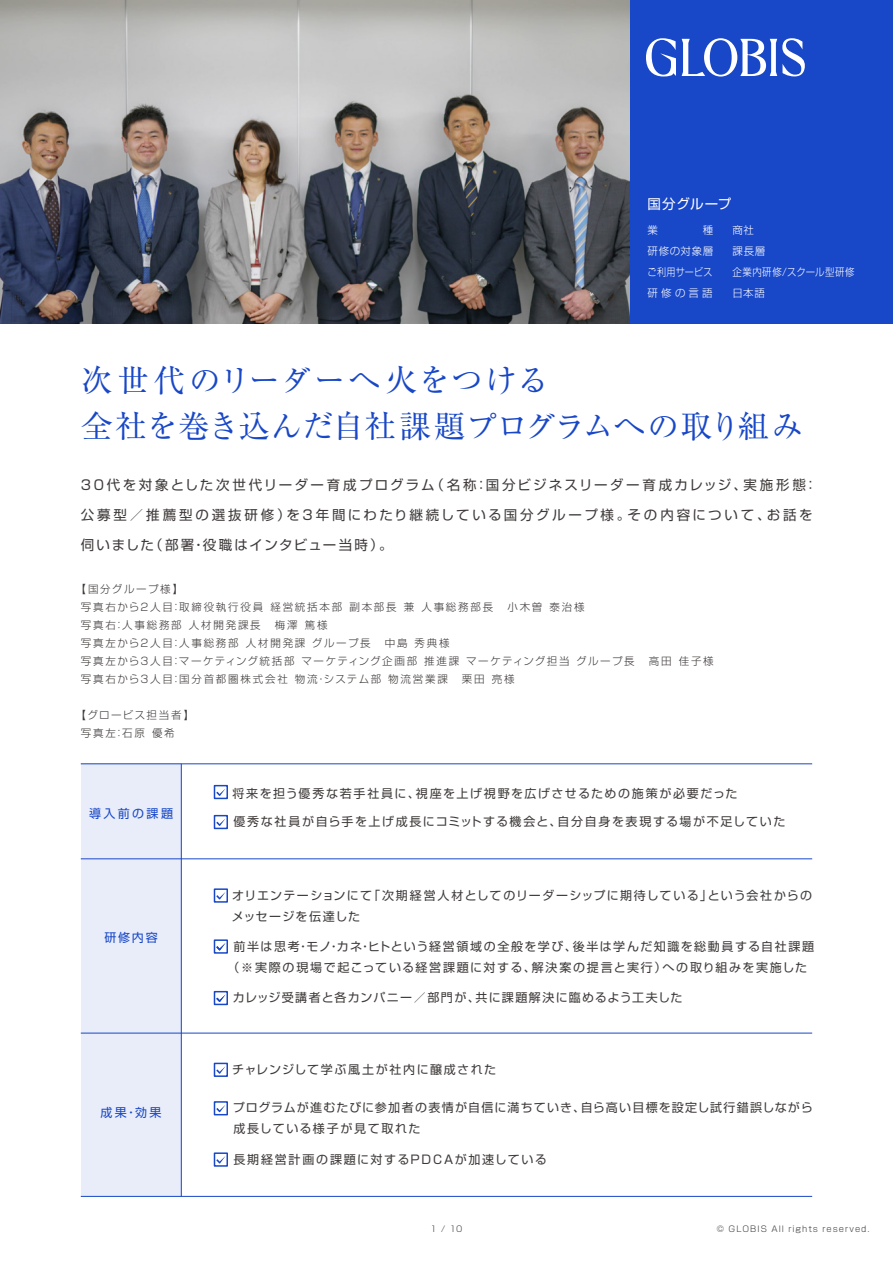
<style>
.page{position:relative;width:893px;height:1263px;background:#fff}
.page>*{position:absolute;margin:0;border:0;box-sizing:border-box;transform-origin:0 0}
.t1{font:31.5px/46.5px "Ryumin Pro";letter-spacing:.02em;color:#1847c7}
.t2{font:13.5px "Shin Go Pro";letter-spacing:.18em;color:#3e3a39}
.t3{font:13.5px "Shin Go Pro";letter-spacing:.205em;color:#3e3a39}
.t4{font:13.5px "Shin Go Pro";letter-spacing:.115em;color:#3e3a39}
.t5{font:13.5px "Shin Go Pro";letter-spacing:.065em;color:#fff}
.t6{font:12px/21px "Shin Go Pro";letter-spacing:.115em;color:#3e3a39}
.t7{font:12px "Shin Go Pro";letter-spacing:.09em;color:#3e3a39}
.t8{font:12px "Shin Go Pro";letter-spacing:.15em;color:#3e3a39}
.t9{font:12px "Shin Go Pro";letter-spacing:.2em;color:#1847c7}
.t10{font:300 10.5px/18px "Shin Go Pro";letter-spacing:.17em;color:#3e3a39}
.t11{font:300 10.5px "Shin Go Pro";letter-spacing:.055em;color:#fff}
.t12{font:300 10.5px "Shin Go Pro";letter-spacing:.055em;color:#fff;scale:.9 1}
.t13{font:300 10.5px "Shin Go Pro";letter-spacing:.055em;color:#fff;scale:.86 1}
.t14{font:300 8.25px "Shin Go Pro";letter-spacing:.12em;color:#3e3a39}
</style>
<div class="page">
<div style="left:81px;top:763px;width:100px;height:433px;background:#e8edf9"></div>
<div style="left:621px;top:0;width:272px;height:323px;background:#1847c7"></div>
<svg style="left:646px;top:38px;width:30px;height:38px"></svg>
<svg style="left:682px;top:38px;width:123px;height:39px"></svg>
<svg style="left:214px;top:785px;width:14px;height:14px"></svg>
<svg style="left:216px;top:788px;width:10px;height:8px"></svg>
<svg style="left:214px;top:815px;width:14px;height:14px"></svg>
<svg style="left:216px;top:818px;width:10px;height:8px"></svg>
<div style="left:214px;top:888px;width:14px;height:15px;background:#fff;border:2px solid #1847c7"></div>
<svg style="left:216px;top:892px;width:10px;height:7px"></svg>
<div style="left:214px;top:939px;width:14px;height:15px;background:#fff;border:2px solid #1847c7"></div>
<svg style="left:216px;top:943px;width:10px;height:7px"></svg>
<svg style="left:214px;top:991px;width:14px;height:14px"></svg>
<svg style="left:216px;top:994px;width:10px;height:8px"></svg>
<svg style="left:214px;top:1063px;width:14px;height:14px"></svg>
<svg style="left:216px;top:1066px;width:10px;height:8px"></svg>
<svg style="left:214px;top:1101px;width:14px;height:14px"></svg>
<svg style="left:216px;top:1104px;width:10px;height:8px"></svg>
<div style="left:214px;top:1152px;width:14px;height:15px;background:#fff;border:2px solid #1847c7"></div>
<svg style="left:216px;top:1156px;width:10px;height:7px"></svg>
<hr style="left:81px;top:763px;width:731px;height:1px;background:#1847c7">
<hr style="left:81px;top:858px;width:731px;height:1px;background:#1847c7">
<hr style="left:81px;top:1033px;width:731px;height:1px;background:#1847c7">
<hr style="left:81px;top:1196px;width:731px;height:1px;background:#1847c7">
<hr style="left:181px;top:764px;width:1px;height:432px;background:#1847c7">
<img style="left:0;top:0;width:629px;height:323px">
<p class="t5" style="left:647px;top:192px;width:85px">国分グループ</p>
<p class="t11" style="left:647px;top:221px;width:12px">業</p>
<p class="t11" style="left:703px;top:221px;width:12px">種</p>
<p class="t11" style="left:732px;top:221px;width:23px">商社</p>
<p class="t11" style="left:647px;top:242px;width:67px">研修の対象層</p>
<p class="t11" style="left:732px;top:242px;width:34px">課長層</p>
<p class="t13" style="left:647px;top:263px;width:77px">ご利用サービス</p>
<p class="t12" style="left:732px;top:263px;width:137px">企業内研修/スクール型研修</p>
<p class="t11" style="left:647px;top:284px;width:67px">研修の言語</p>
<p class="t11" style="left:732px;top:284px;width:34px">日本語</p>
<h1 class="t1" style="left:81px;top:354px;width:724px">次世代のリーダーへ火をつける<br>全社を巻き込んだ自社課題プログラムへの取り組み</h1>
<p class="t2" style="left:81px;top:474px;width:738px">30代を対象とした次世代リーダー育成プログラム（名称：国分ビジネスリーダー育成カレッジ、実施形態：</p>
<p class="t3" style="left:81px;top:504px;width:733px">公募型／推薦型の選抜研修）を3年間にわたり継続している国分グループ様。その内容について、お話を</p>
<p class="t4" style="left:81px;top:534px;width:313px">伺いました（部署・役職はインタビュー当時）。</p>
<p class="t10" style="left:81px;top:578px;width:634px;text-indent:-5px">【国分グループ様】<br>写真右から2人目：取締役執行役員 経営統括本部 副本部長 兼 人事総務部長　小木曽 泰治様<br>写真右：人事総務部 人材開発課長　梅澤 篤様<br>写真左から2人目：人事総務部 人材開発課 グループ長　中島 秀典様<br>写真左から3人目：マーケティング統括部 マーケティング企画部 推進課 マーケティング担当 グループ長　高田 佳子様写真右から3人目：国分首都圏株式会社 物流・システム部 物流営業課　栗田 亮様</p>
<p class="t10" style="left:81px;top:704px;width:115px;text-indent:-5px">【グロービス担当者】写真左：石原 優希</p>
<p class="t9" style="left:89px;top:803px;width:85px">導入前の課題</p>
<p class="t9" style="left:104px;top:927px;width:55px">研修内容</p>
<p class="t9" style="left:100px;top:1103px;width:63px">成果・効果</p>
<p class="t6" style="left:232px;top:782px;width:506px">将来を担う優秀な若手社員に、視座を上げ視野を広げさせるための施策が必要だった</p>
<p class="t6" style="left:233px;top:810px;width:553px">優秀な社員が自ら手を上げ成長にコミットする機会と、自分自身を表現する場が不足していた</p>
<p class="t6" style="left:232px;top:883px;width:582px">オリエンテーションにて「次期経営人材としてのリーダーシップに期待している」という会社からのメッセージを伝達した</p>
<p class="t6" style="left:227px;top:934px;width:588px;text-align:center">前半は思考・モノ・カネ・ヒトという経営領域の全般を学び、後半は学んだ知識を総動員する自社課題（※実際の現場で起こっている経営課題に対する、解決案の提言と実行）への取り組みを実施した</p>
<p class="t7" style="left:233px;top:988px;width:451px">カレッジ受講者と各カンパニー／部門が、共に課題解決に臨めるよう工夫した</p>
<p class="t6" style="left:232px;top:1058px;width:265px">チャレンジして学ぶ風土が社内に醸成された</p>
<p class="t6" style="left:233px;top:1096px;width:581px">プログラムが進むたびに参加者の表情が自信に満ちていき、自ら高い目標を設定し試行錯誤しながら成長している様子が見て取れた</p>
<p class="t8" style="left:233px;top:1149px;width:315px">長期経営計画の課題に対するPDCAが加速している</p>
<p class="t14" style="left:430px;top:1222px;width:34px">1 / 10</p>
<p class="t14" style="left:717px;top:1222px;width:154px">© GLOBIS All rights reserved.</p>
</div>
